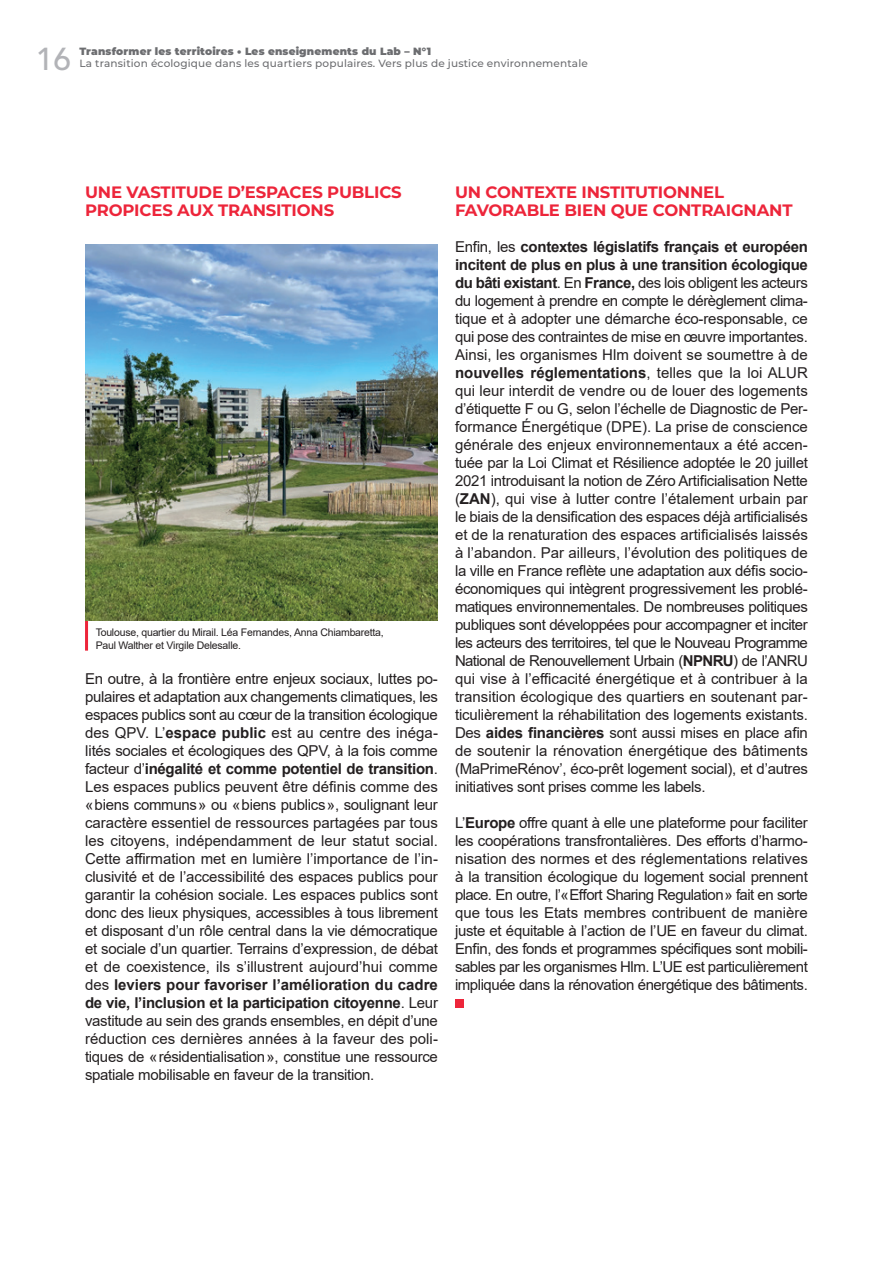
<style>
.page{position:relative;width:893px;height:1263px;background:#fff}
.page>*{position:absolute;margin:0;border:0;box-sizing:border-box;transform-origin:0 0}
.t1{font:500 31.5px "Avenir LT Std";color:#b2b3b7}
.t2{font:700 16.5px/18px "Montserrat";letter-spacing:-.01em;color:#ed253a}
.t3{font:15px/18px "Arial";letter-spacing:-.02em;color:#231f20;text-align:justify}
.t4{font:10.5px/12.6px "Arial";letter-spacing:-.02em;color:#231f20}
.t5{font:500 10.5px "Montserrat";letter-spacing:.015em;color:#6c6d70}
.t6{font:900 10.5px "Montserrat";letter-spacing:.015em;color:#6c6d70}
.s1{font-weight:700}
</style>
<div class="page">
<div style="left:455px;top:999px;width:8px;height:9px;background:#ed253a"></div>
<hr style="left:85px;top:621px;width:3px;height:30px;background:#ed253a">
<img style="left:85px;top:244px;width:353px;height:377px">
<h1 class="t1" style="left:36px;top:40px;width:37px">16</h1>
<p class="t6" style="left:79px;top:43px;width:353px">Transformer les territoires • Les enseignements du Lab – N°1</p>
<p class="t5" style="left:79px;top:56px;width:510px">La transition écologique dans les quartiers populaires. Vers plus de justice environnementale</p>
<p class="t2" style="left:85px;top:182px;width:318px">UNE VASTITUDE D’ESPACES PUBLICS<br>PROPICES AUX TRANSITIONS</p>
<p class="t4" style="left:96px;top:626px;width:290px">Toulouse, quartier du Mirail. Léa Fernandes, Anna Chiambaretta,<br>Paul Walther et Virgile Delesalle.</p>
<p class="t3" style="left:85px;top:670px;width:354px">En outre, à la frontière entre enjeux sociaux, luttes po&shy;pulaires et adaptation aux changements climatiques, les espaces publics sont au cœur de la transition écologique des QPV. L’<span class="s1">espace public</span> est au centre des inéga&shy;lités sociales et écologiques des QPV, à la fois comme facteur d’<span class="s1">inégalité et comme potentiel de transition</span>.<br>Les espaces publics peuvent être définis comme des «biens communs» ou «biens publics», soulignant leur caractère essentiel de ressources partagées par tous les citoyens, indépendamment de leur statut social.<br>Cette affirmation met en lumière l’importance de l’in&shy;clusivité et de l’accessibilité des espaces publics pour garantir la cohésion sociale. Les espaces publics sont donc des lieux physiques, accessibles à tous librement et disposant d’un rôle central dans la vie démocratique et sociale d’un quartier. Terrains d’expression, de débat et de coexistence, ils s’illustrent aujourd’hui comme des <span class="s1">leviers pour favoriser l’amélioration du cadre de vie, l’inclusion et la participation citoyenne</span>. Leur vastitude au sein des grands ensembles, en dépit d’une réduction ces dernières années à la faveur des poli&shy;tiques de «résidentialisation», constitue une ressource spatiale mobilisable en faveur de la transition.</p>
<p class="t2" style="left:455px;top:182px;width:339px">UN CONTEXTE INSTITUTIONNEL<br>FAVORABLE BIEN QUE CONTRAIGNANT</p>
<p class="t3" style="left:455px;top:238px;width:354px">Enfin, les <span class="s1">contextes législatifs français et européen incitent de plus en plus à une transition écologique du bâti existant</span>. En <span class="s1">France,</span> des lois obligent les acteurs du logement à prendre en compte le dérèglement clima&shy;tique et à adopter une démarche éco-responsable, ce qui pose des contraintes de mise en œuvre importantes.<br>Ainsi, les organismes Hlm doivent se soumettre à de <span class="s1">nouvelles réglementations</span>, telles que la loi ALUR qui leur interdit de vendre ou de louer des logements d’étiquette F ou G, selon l’échelle de Diagnostic de Per&shy;formance Énergétique (DPE). La prise de conscience générale des enjeux environnementaux a été accen&shy;tuée par la Loi Climat et Résilience adoptée le 20 juillet 2021 introduisant la notion de Zéro Artificialisation Nette (<span class="s1">ZAN</span>), qui vise à lutter contre l’étalement urbain par le biais de la densification des espaces déjà artificialisés et de la renaturation des espaces artificialisés laissés à l’abandon. Par ailleurs, l’évolution des politiques de la ville en France reflète une adaptation aux défis socio&shy;économiques qui intègrent progressivement les problé&shy;matiques environnementales. De nombreuses politiques publiques sont développées pour accompagner et inciter les acteurs des territoires, tel que le Nouveau Programme National de Renouvellement Urbain (<span class="s1">NPNRU</span>) de l’ANRU qui vise à l’efficacité énergétique et à contribuer à la transition écologique des quartiers en soutenant par&shy;ticulièrement la réhabilitation des logements existants.<br>Des <span class="s1">aides financières</span> sont aussi mises en place afin de soutenir la rénovation énergétique des bâtiments (MaPrimeRénov’, éco-prêt logement social), et d’autres initiatives sont prises comme les labels.</p>
<p class="t3" style="left:455px;top:814px;width:354px">L’<span class="s1">Europe</span> offre quant à elle une plateforme pour faciliter les coopérations transfrontalières. Des efforts d’harmo&shy;nisation des normes et des réglementations relatives à la transition écologique du logement social prennent place. En outre, l’«Effort Sharing Regulation» fait en sorte que tous les Etats membres contribuent de manière juste et équitable à l’action de l’UE en faveur du climat.<br>Enfin, des fonds et programmes spécifiques sont mobili&shy;sables par les organismes Hlm. L’UE est particulièrement impliquée dans la rénovation énergétique des bâtiments.</p>
</div>
